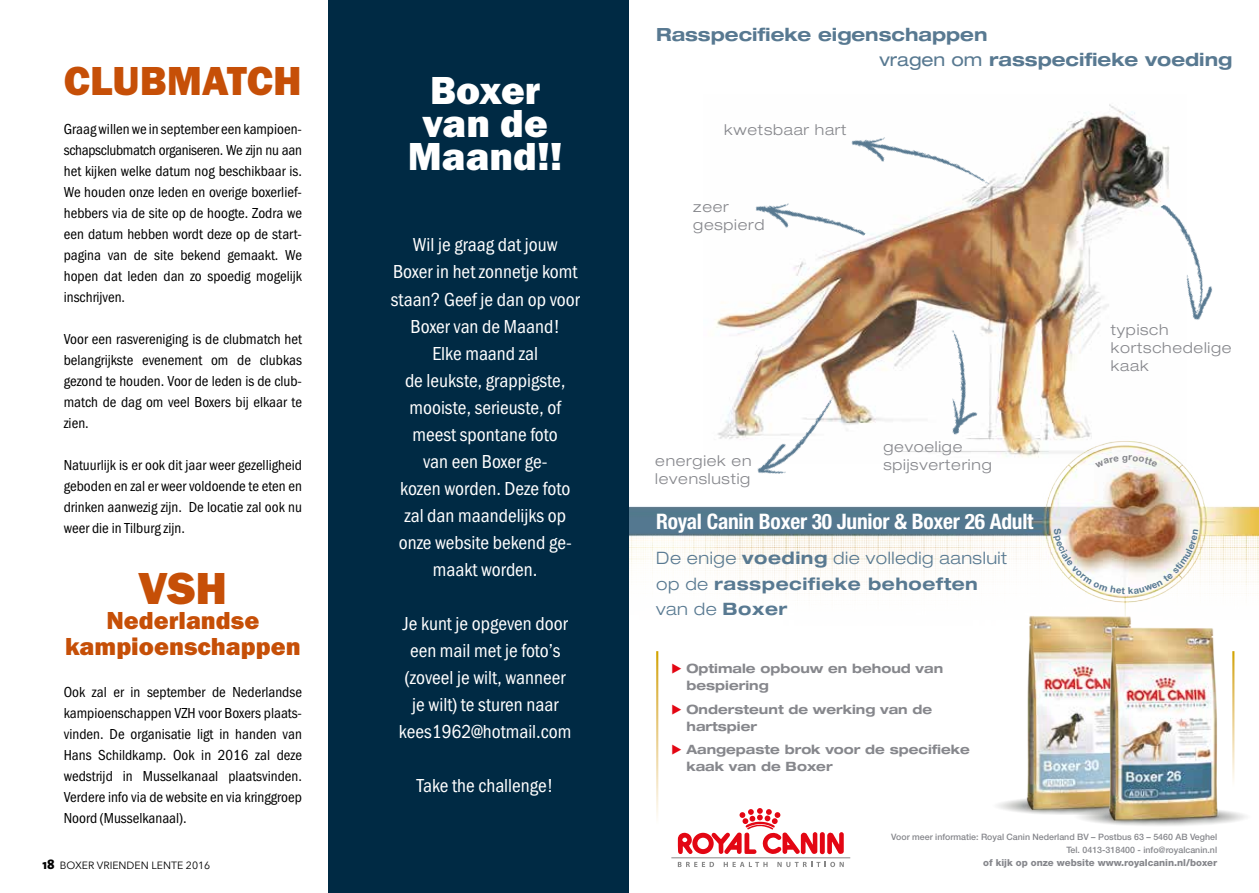
<style>
.page{position:relative;width:1259px;height:893px;background:#fff}
.page>*{position:absolute;margin:0;border:0;box-sizing:border-box;transform-origin:0 0}
.t1{font:46.5px "Franklin Got URWTCE Hea";color:#c64f07}
.t2{font:42px "Franklin Got URWTCE Hea";color:#c64f07}
.t3{font:40.5px/33px "Franklin Got URWTCE Hea";color:#fff;text-align:center}
.t4{font:25.5px/25.5px "Franklin Got URWTCE Hea";color:#c64f07;text-align:center}
.t5{font:700 condensed 21.45px "Helvetica Neue";letter-spacing:-.01em;color:#fff}
.t6{font:19.5px/27px "Franklin Got URWTCE Boo Con";color:#fff;text-align:center}
.t7{font:700 expanded 18.15px/24.9px "Helvetica Neue";color:#587991}
.t8{font:300 expanded 17.1px/25.7px "Helvetica Neue";letter-spacing:.03em;color:#587991}
.t9{font:15px/21px "Franklin Got URWTCE Boo Con";color:#000;text-align:justify}
.t10{font:300 expanded 15px/18px "Helvetica Neue";letter-spacing:.05em;color:#86878c}
.t11{font:700 expanded 12.9px/17.1px "Helvetica Neue";color:#86878c}
.t12{font:10.5px "Avenir Next";color:#000}
.t13{font:800 9.6px "Helvetica Neue";color:#86878c}
.t14{font:500 8.85px/12.9px "Helvetica Neue";color:#86878c;text-align:right}
.s1{font-family:"The Sans";font-weight:800;font-size:13.5px}
.s2{font-weight:400}
.s3{font-weight:700}
.s4{font-family:"European Pi Three";font-weight:400;font-stretch:normal;color:#e30613}
</style>
<div class="page">
<div style="left:328px;top:0;width:317px;height:893px;background:#002a44"></div>
<img style="left:629px;top:0;width:630px;height:893px">
<img style="left:983px;top:613px;width:197px;height:202px">
<hr style="left:656px;top:651px;width:2px;height:174px;background:#fff">
<img style="left:1066px;top:625px;width:193px;height:201px">
<img style="left:908px;top:308px;width:110px;height:152px">
<img style="left:1122px;top:190px;width:137px;height:161px">
<img style="left:826px;top:88px;width:186px;height:161px">
<img style="left:730px;top:154px;width:143px;height:132px">
<img style="left:724px;top:335px;width:166px;height:179px">
<svg style="left:678px;top:862px;width:36px;height:5px"></svg>
<svg style="left:723px;top:862px;width:44px;height:5px"></svg>
<svg style="left:777px;top:862px;width:67px;height:5px"></svg>
<hr style="left:671px;top:857px;width:179px;height:1px;background:#878787">
<svg style="left:827px;top:832px;width:16px;height:22px"></svg>
<svg style="left:678px;top:808px;width:139px;height:46px"></svg>
<div style="left:820px;top:832px;width:5px;height:22px;background:#e30613;border-radius:2px"></div>
<svg style="left:1053px;top:528px;width:145px;height:66px"></svg>
<svg style="left:1095px;top:455px;width:62px;height:13px"></svg>
<h2 class="t2" style="left:64px;top:57px;width:240px">CLUBMATCH</h2>
<p class="t9" style="left:64px;top:119px;width:240px">Graag willen we in september een kampioen&shy;schapsclubmatch organiseren. We zijn nu aan het kijken welke datum nog beschikbaar is.<br>We houden onze leden en overige boxerlief&shy;hebbers via de site op de hoogte. Zodra we een datum hebben wordt deze op de start&shy;pagina van de site bekend gemaakt. We hopen dat leden dan zo spoedig mogelijk inschrijven.</p>
<p class="t9" style="left:64px;top:329px;width:240px">Voor een rasvereniging is de clubmatch het belangrijkste evenement om de clubkas gezond te houden. Voor de leden is de club&shy;match de dag om veel Boxers bij elkaar te zien.</p>
<p class="t9" style="left:64px;top:455px;width:240px">Natuurlijk is er ook dit jaar weer gezelligheid geboden en zal er weer voldoende te eten en drinken aanwezig zijn. De locatie zal ook nu weer die in Tilburg zijn.</p>
<h1 class="t1" style="left:138px;top:561px;width:90px">VSH</h1>
<h3 class="t4" style="left:65px;top:608px;width:237px">Nederlandse kampioenschappen</h3>
<p class="t9" style="left:64px;top:681px;width:240px">Ook zal er in september de Nederlandse kampioenschappen VZH voor Boxers plaats&shy;vinden. De organisatie ligt in handen van Hans Schildkamp. Ook in 2016 zal deze wedstrijd in Musselkanaal plaatsvinden.<br>Verdere info via de website en via kringgroep Noord (Musselkanaal).</p>
<p class="t12" style="left:43px;top:856px;width:169px"><span class="s1">18</span> BOXER VRIENDEN LENTE 2016</p>
<h3 class="t3" style="left:408px;top:75px;width:156px">Boxer van de<br>Maand!!</h3>
<p class="t6" style="left:391px;top:232px;width:190px">Wil je graag dat jouw<br>Boxer in het zonnetje komt staan? Geef je dan op voor<br>Boxer van de Maand!<br>Elke maand zal<br>de leukste, grappigste, mooiste, serieuste, of meest spontane foto<br>van een Boxer ge-<br>kozen worden. Deze foto zal dan maandelijks op onze website bekend ge&shy;maakt worden.</p>
<h3 class="t6" style="left:399px;top:610px;width:174px">Je kunt je opgeven door een mail met je foto’s (zoveel je wilt, wanneer je wilt) te sturen naar kees1962@hotmail.com</h3>
<h3 class="t6" style="left:417px;top:772px;width:138px">Take the challenge!</h3>
<p class="t7" style="left:879px;top:22px;width:354px;text-indent:-223px">Rasspecifieke eigenschappen<br><span class="s2">vragen om</span> rasspecifieke voeding</p>
<p class="t10" style="left:724px;top:121px;width:124px">kwetsbaar hart</p>
<p class="t10" style="left:693px;top:197px;width:73px">zeer gespierd</p>
<p class="t10" style="left:655px;top:452px;width:98px">energiek en levenslustig</p>
<p class="t10" style="left:883px;top:438px;width:110px">gevoelige spijsvertering</p>
<h3 class="t5" style="left:656px;top:508px;width:379px">Royal Canin Boxer 30 Junior &amp; Boxer 26 Adult</h3>
<p class="t8" style="left:656px;top:545px;width:353px">De enige <span class="s3">voeding</span> die volledig aansluit op de <span class="s3">rasspecifieke behoeften </span>van de <span class="s3">Boxer</span></p>
<p class="t11" style="left:686px;top:660px;width:258px;text-indent:-15px"><span class="s4">E</span> Optimale opbouw en behoud van bespiering</p>
<p class="t11" style="left:686px;top:700px;width:247px;text-indent:-15px"><span class="s4">E</span> Ondersteunt de werking van de hartspier</p>
<p class="t11" style="left:686px;top:740px;width:285px;text-indent:-15px"><span class="s4">E</span> Aangepaste brok voor de specifieke kaak van de Boxer</p>
<p class="t10" style="left:1111px;top:321px;width:122px">typisch kortschedelige kaak</p>
<p class="t14" style="left:891px;top:830px;width:327px">Voor meer informatie: Royal Canin Nederland BV – Postbus 63 – 5460 AB Veghel<br>Tel. 0413-318400 - info@royalcanin.nl</p>
<p class="t13" style="left:983px;top:856px;width:235px">of kijk op onze website www.royalcanin.nl/boxer</p>
</div>
